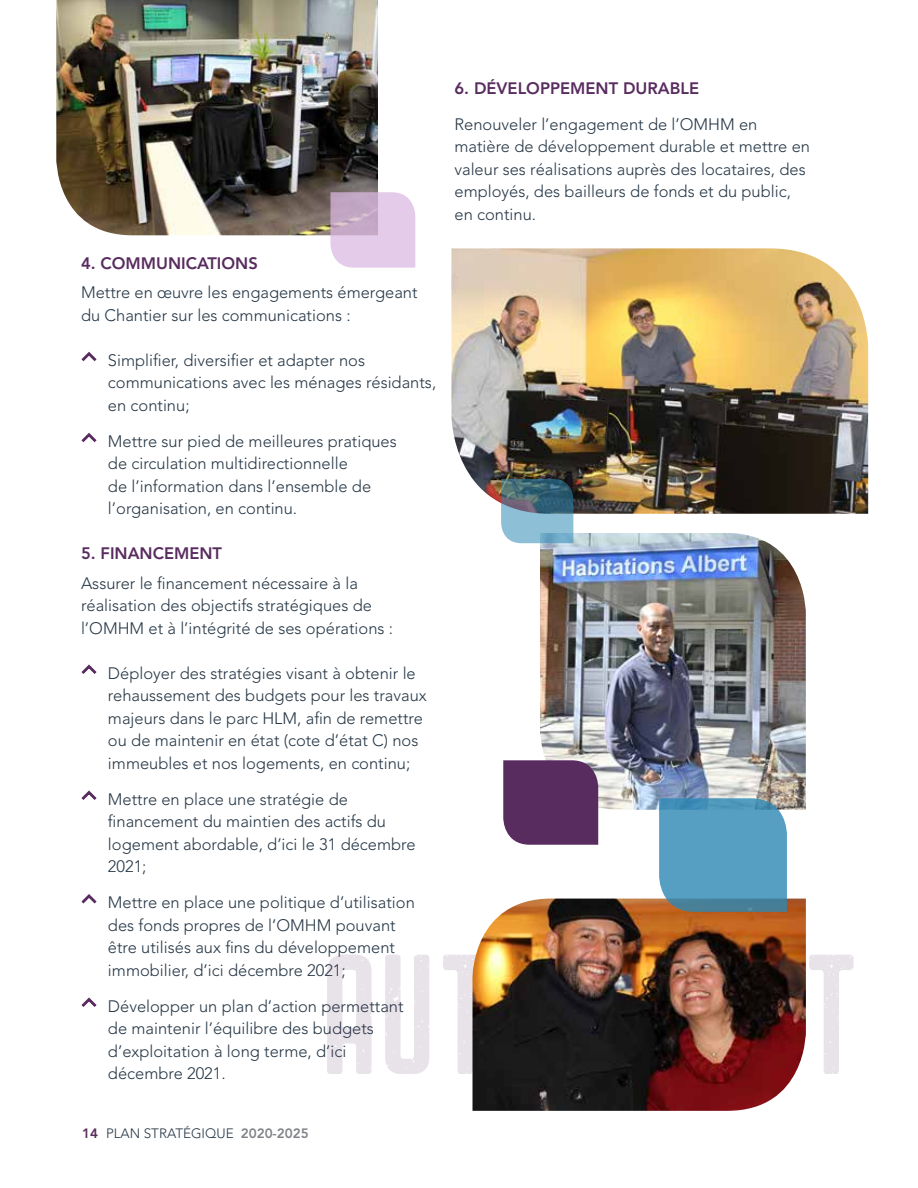
<style>
.page{position:relative;width:918px;height:1188px;background:#fff}
.page>*{position:absolute;margin:0;border:0;box-sizing:border-box;transform-origin:0 0}
.t1{font:300 16.5px/22.5px "Avenir";color:#263746}
.t2{font:800 16.5px "Avenir";color:#592c5f}
.t3{font:300 13.5px "Avenir";color:#263746}
.s1{font-weight:800;color:#592c5f}
.s2{font-weight:800;color:#818589}
</style>
<div class="page">
<img style="left:56px;top:0;width:322px;height:235px">
<img style="left:451px;top:248px;width:417px;height:266px">
<img style="left:540px;top:533px;width:266px;height:277px">
<svg style="left:501px;top:479px;width:72px;height:64px;background:#658fa3"></svg>
<div style="left:503px;top:760px;width:95px;height:85px;background:#592c5f"></div>
<svg style="left:330px;top:192px;width:85px;height:76px;background:#dac1dd"></svg>
<img style="left:472px;top:899px;width:334px;height:212px">
<svg style="left:659px;top:798px;width:128px;height:114px;background:#579abb"></svg>
<svg style="left:81px;top:352px;width:16px;height:10px"></svg>
<svg style="left:81px;top:433px;width:16px;height:10px"></svg>
<svg style="left:81px;top:664px;width:16px;height:10px"></svg>
<svg style="left:81px;top:790px;width:16px;height:10px"></svg>
<svg style="left:81px;top:894px;width:16px;height:10px"></svg>
<svg style="left:81px;top:997px;width:16px;height:10px"></svg>
<p class="t2" style="left:81px;top:254px;width:178px">4. COMMUNICATIONS</p>
<p class="t1" style="left:81px;top:281px;width:338px">Mettre en œuvre les engagements émergeant du Chantier sur les communications :</p>
<p class="t1" style="left:108px;top:349px;width:330px">Simplifier, diversifier et adapter nos communications avec les ménages résidants, en continu;</p>
<p class="t1" style="left:108px;top:430px;width:290px">Mettre sur pied de meilleures pratiques de circulation multidirectionnelle<br>de l’information dans l’ensemble de l’organisation, en continu.</p>
<p class="t2" style="left:81px;top:544px;width:143px">5. FINANCEMENT</p>
<p class="t1" style="left:81px;top:572px;width:314px">Assurer le financement nécessaire à la réalisation des objectifs stratégiques de l’OMHM et à l’intégrité de ses opérations :</p>
<p class="t1" style="left:108px;top:662px;width:320px">Déployer des stratégies visant à obtenir le rehaussement des budgets pour les travaux majeurs dans le parc HLM, afin de remettre ou de maintenir en état (cote d’état C) nos immeubles et nos logements, en continu;</p>
<p class="t1" style="left:108px;top:788px;width:309px">Mettre en place une stratégie de financement du maintien des actifs du logement abordable, d’ici le 31 décembre<br>2021;</p>
<p class="t1" style="left:108px;top:891px;width:308px">Mettre en place une politique d’utilisation des fonds propres de l’OMHM pouvant être utilisés aux fins du développement immobilier, d’ici décembre 2021;</p>
<p class="t1" style="left:108px;top:995px;width:297px">Développer un plan d’action permettant de maintenir l’équilibre des budgets d’exploitation à long terme, d’ici décembre 2021.</p>
<p class="t3" style="left:82px;top:1125px;width:228px"><span class="s1">14</span> PLAN STRATÉGIQUE <span class="s2">2020-2025</span></p>
<p class="t2" style="left:454px;top:78px;width:246px">6. DÉVELOPPEMENT DURABLE</p>
<p class="t1" style="left:454px;top:113px;width:357px">Renouveler l’engagement de l’OMHM en matière de développement durable et mettre en valeur ses réalisations auprès des locataires, des employés, des bailleurs de fonds et du public, en continu.</p>
</div>
